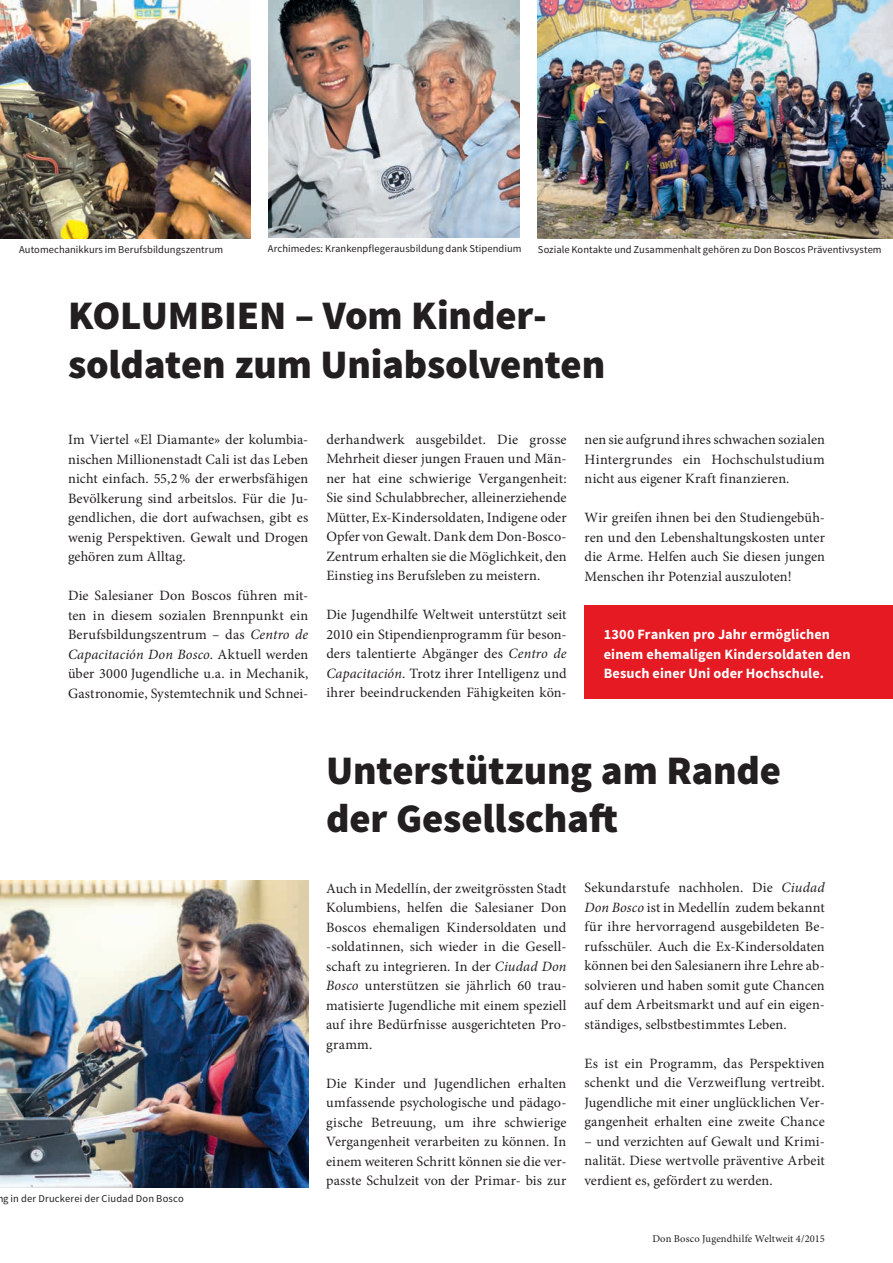
<style>
.page{position:relative;width:893px;height:1263px;background:#fff}
.page>*{position:absolute;margin:0;border:0;box-sizing:border-box;transform-origin:0 0}
.t1{font:900 40.5px/48.6px "Source Sans Pro";letter-spacing:-.005em;color:#231f20}
.t2{font:14.25px/19.5px "Minion Pro";letter-spacing:.005em;color:#231f20;text-align:justify}
.t3{font:700 14.25px/19.5px "Source Sans Pro";letter-spacing:.01em;color:#fff}
.t4{font:10.5px "Source Sans Pro";letter-spacing:.005em;color:#231f20}
.t5{font:10.5px "Minion Pro";letter-spacing:.015em;color:#231f20}
.s1{font-style:italic}
</style>
<div class="page">
<div style="left:585px;top:605px;width:308px;height:93px;background:#e51a23"></div>
<img style="left:0;top:0;width:251px;height:238px">
<img style="left:269px;top:0;width:251px;height:238px">
<img style="left:538px;top:0;width:355px;height:238px">
<img style="left:0;top:880px;width:308px;height:307px">
<p class="t4" style="left:19px;top:243px;width:206px">Automechanikkurs im Berufsbildungszentrum</p>
<p class="t4" style="left:268px;top:242px;width:255px">Archimedes: Krankenpflegerausbildung dank Stipendium</p>
<p class="t4" style="left:538px;top:243px;width:345px">Soziale Kontakte und Zusammenhalt gehören zu Don Boscos Präventivsystem</p>
<h1 class="t1" style="left:68px;top:293px;width:539px">KOLUMBIEN – Vom Kinder&shy;soldaten zum Uniabsolventen</h1>
<p class="t2" style="left:68px;top:430px;width:242px">Im Viertel «El Diamante» der kolumbia&shy;nischen Millionenstadt Cali ist das Leben nicht einfach. 55,2% der erwerbsfähigen Bevölkerung sind arbeitslos. Für die Ju&shy;gendlichen, die dort aufwachsen, gibt es wenig Perspektiven. Gewalt und Drogen gehören zum Alltag.</p>
<p class="t2" style="left:68px;top:586px;width:242px">Die Salesianer Don Boscos führen mit&shy;ten in diesem sozialen Brennpunkt ein Berufsbildungszentrum – das <span class="s1">Centro de Capacitación Don Bosco</span>. Aktuell werden über 3000 Jugendliche u.a. in Mechanik, Gastronomie, Systemtechnik und Schnei-</p>
<p class="t2" style="left:326px;top:430px;width:242px">derhandwerk ausgebildet. Die grosse Mehrheit dieser jungen Frauen und Män&shy;ner hat eine schwierige Vergangenheit:<br>Sie sind Schulabbrecher, alleinerziehende Mütter, Ex-Kindersoldaten, Indigene oder Opfer von Gewalt. Dank dem Don-Bosco-Zentrum erhalten sie die Möglichkeit, den Einstieg ins Berufsleben zu meistern.</p>
<p class="t2" style="left:326px;top:605px;width:242px">Die Jugendhilfe Weltweit unterstützt seit 2010 ein Stipendienprogramm für beson&shy;ders talentierte Abgänger des <span class="s1">Centro de Capacitación</span>. Trotz ihrer Intelligenz und ihrer beeindruckenden Fähigkeiten kön-</p>
<p class="t2" style="left:585px;top:430px;width:242px">nen sie aufgrund ihres schwachen sozialen Hintergrundes ein Hochschulstudium nicht aus eigener Kraft finanzieren.</p>
<p class="t2" style="left:585px;top:508px;width:242px">Wir greifen ihnen bei den Studiengebüh&shy;ren und den Lebenshaltungskosten unter die Arme. Helfen auch Sie diesen jungen Menschen ihr Potenzial auszuloten!</p>
<p class="t3" style="left:604px;top:625px;width:248px">1300 Franken pro Jahr ermöglichen einem ehemaligen Kindersoldaten den<br>Besuch einer Uni oder Hochschule.</p>
<p class="t4" style="left:-3px;top:1192px;width:188px">ng in der Druckerei der Ciudad Don Bosco</p>
<h1 class="t1" style="left:326px;top:748px;width:457px">Unterstützung am Rande der Gesellschaft</h1>
<p class="t2" style="left:326px;top:878px;width:242px">Auch in Medellín, der zweitgrössten Stadt Kolumbiens, helfen die Salesianer Don Boscos ehemaligen Kindersoldaten und -soldatinnen, sich wieder in die Gesell&shy;schaft zu integrieren. In der <span class="s1">Ciudad Don Bosco</span> unterstützen sie jährlich 60 trau&shy;matisierte Jugendliche mit einem speziell auf ihre Bedürfnisse ausgerichteten Pro&shy;gramm.</p>
<p class="t2" style="left:326px;top:1073px;width:242px">Die Kinder und Jugendlichen erhalten umfassende psychologische und pädago&shy;gische Betreuung, um ihre schwierige Vergangenheit verarbeiten zu können. In einem weiteren Schritt können sie die ver&shy;passte Schulzeit von der Primar- bis zur</p>
<p class="t2" style="left:584px;top:878px;width:242px">Sekundarstufe nachholen. Die <span class="s1">Ciudad Don Bosco</span> ist in Medellín zudem bekannt für ihre hervorragend ausgebildeten Be&shy;rufsschüler. Auch die Ex-Kindersoldaten können bei den Salesianern ihre Lehre ab&shy;solvieren und haben somit gute Chancen auf dem Arbeitsmarkt und auf ein eigen&shy;ständiges, selbstbestimmtes Leben.</p>
<p class="t2" style="left:584px;top:1054px;width:242px">Es ist ein Programm, das Perspektiven schenkt und die Verzweiflung vertreibt.<br>Jugendliche mit einer unglücklichen Ver&shy;gangenheit erhalten eine zweite Chance</p>
<p class="t2" style="left:584px;top:1131px;width:242px">– und verzichten auf Gewalt und Krimi&shy;nalität. Diese wertvolle präventive Arbeit verdient es, gefördert zu werden.</p>
<p class="t5" style="left:652px;top:1231px;width:174px">Don Bosco Jugendhilfe Weltweit 4/2015</p>
</div>
